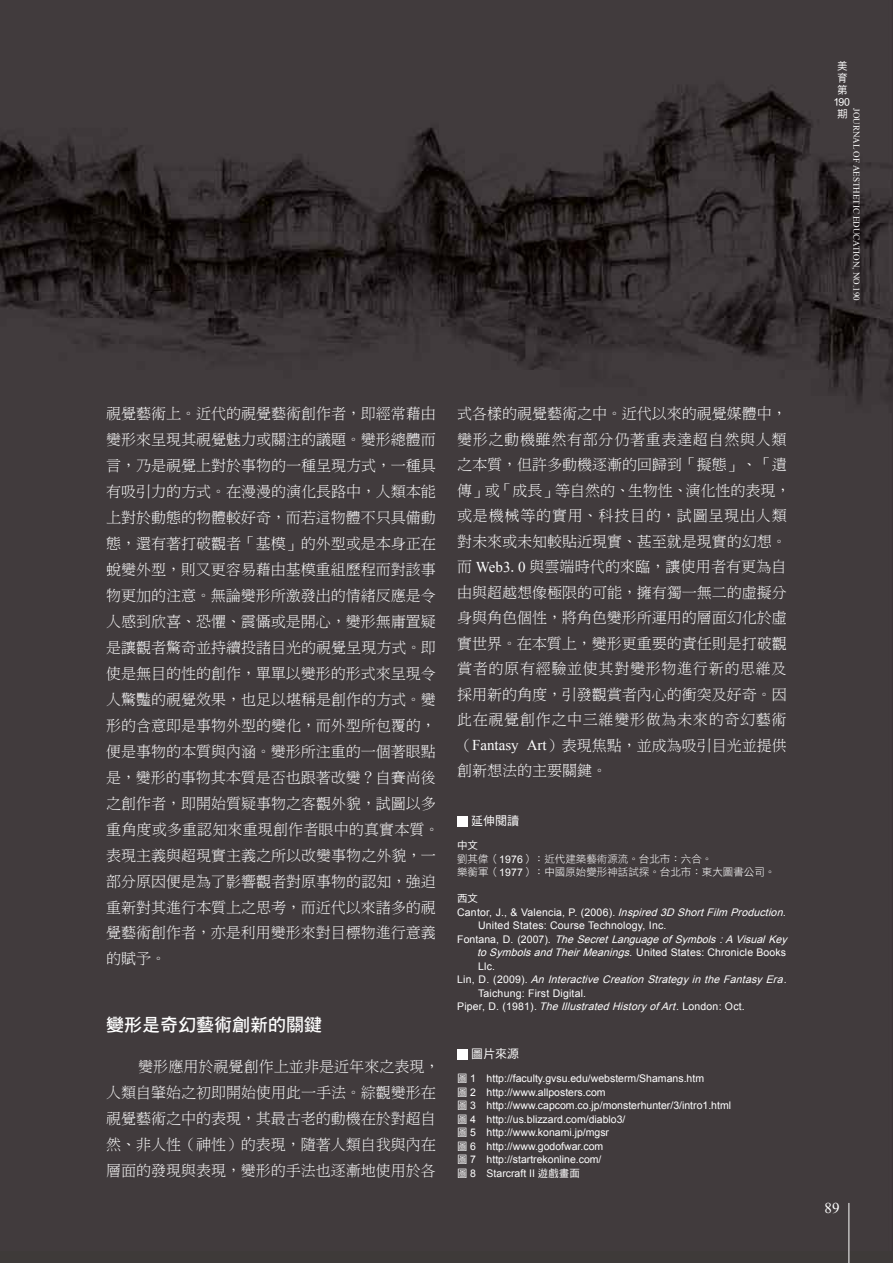
<style>
.page{position:relative;width:893px;height:1263px;background:#fff}
.page>*{position:absolute;margin:0;border:0;box-sizing:border-box;transform-origin:0 0}
.t1{font:18px "DF Hei Std W7";color:#fff}
.t2{font:15px/26px "DF Ming Lt HK BF";color:#fff}
.t3{font:15px "Times New Roman";color:#fff}
.t4{font:12px "DF Hei Std W5";color:#fff}
.t5{font:10.5px/13.5px "Arial";letter-spacing:.02em;color:#fff}
.t6{font:10.5px/13.5px "Arial";color:#fff}
.t7{font:10.5px/13.5px "DF Hei Lt HKP BF";color:#fff}
.t8{font:10.5px/12px "DF Hei Md HKP BF";color:#fff;text-align:center}
.t9{font:10.5px "DF Hei Std W5";color:#fff}
.t10{font:9px "Times New Roman";color:#fff}
.s1{font-family:"Times New Roman"}
.s2{font-family:"Arial"}
.s3{font-style:italic}
.s4{font-family:"DF Hei Lt HKP BF"}
.s5{font-family:"DF Hei Std W5"}
</style>
<div class="page">
<img style="left:0;top:0;width:893px;height:1250px">
<div style="left:457px;top:816px;width:10px;height:10px;background:#fff"></div>
<div style="left:457px;top:1049px;width:10px;height:10px;background:#fff"></div>
<hr style="left:849px;top:1203px;width:1px;height:60px;background:#fff">
<p class="t8" style="left:833px;top:60px;width:18px">美育第<br>190期</p>
<p class="t10" style="left:863px;top:108px;width:194px;rotate:90deg">JOURNAL OF AESTHETIC EDUCATION, NO.190</p>
<p class="t2" style="left:106px;top:401px;width:335px">視覺藝術上。近代的視覺藝術創作者，即經常藉由變形來呈現其視覺魅力或關注的議題。變形總體而言，乃是視覺上對於事物的一種呈現方式，一種具有吸引力的方式。在漫漫的演化長路中，人類本能上對於動態的物體較好奇，而若這物體不只具備動態，還有著打破觀者「基模」的外型或是本身正在蛻變外型，則又更容易藉由基模重組歷程而對該事物更加的注意。無論變形所激發出的情緒反應是令人感到欣喜、恐懼、震懾或是開心，變形無庸置疑是讓觀者驚奇並持續投諸目光的視覺呈現方式。即使是無目的性的創作，單單以變形的形式來呈現令人驚豔的視覺效果，也足以堪稱是創作的方式。變形的含意即是事物外型的變化，而外型所包覆的，便是事物的本質與內涵。變形所注重的一個著眼點是，變形的事物其本質是否也跟著改變？自賽尚後之創作者，即開始質疑事物之客觀外貌，試圖以多重角度或多重認知來重現創作者眼中的真實本質。表現主義與超現實主義之所以改變事物之外貌，一部分原因便是為了影響觀者對原事物的認知，強迫重新對其進行本質上之思考，而近代以來諸多的視覺藝術創作者，亦是利用變形來對目標物進行意義的賦予。</p>
<p class="t1" style="left:106px;top:1015px;width:217px">變形是奇幻藝術創新的關鍵</p>
<p class="t2" style="left:106px;top:1053px;width:335px;text-indent:32px">變形應用於視覺創作上並非是近年來之表現，人類自肇始之初即開始使用此一手法。綜觀變形在視覺藝術之中的表現，其最古老的動機在於對超自然、非人性（神性）的表現，隨著人類自我與內在層面的發現與表現，變形的手法也逐漸地使用於各</p>
<p class="t2" style="left:457px;top:401px;width:335px;line-height:25.5px">式各樣的視覺藝術之中。近代以來的視覺媒體中，變形之動機雖然有部分仍著重表達超自然與人類之本質，但許多動機逐漸的回歸到「擬態」、「遺傳」或「成長」等自然的、生物性、演化性的表現，或是機械等的實用、科技目的，試圖呈現出人類對未來或未知較貼近現實、甚至就是現實的幻想。而 <span class="s1">Web3</span>.<span class="s1">0</span> 與雲端時代的來臨，讓使用者有更為自由與超越想像極限的可能，擁有獨一無二的虛擬分身與角色個性，將角色變形所運用的層面幻化於虛實世界。在本質上，變形更重要的責任則是打破觀賞者的原有經驗並使其對變形物進行新的思維及採用新的角度，引發觀賞者內心的衝突及好奇。因此在視覺創作之中三維變形做為未來的奇幻藝術（<span class="s1">Fantasy Art</span>）表現焦點，並成為吸引目光並提供創新想法的主要關鍵。</p>
<p class="t4" style="left:471px;top:814px;width:49px">延伸閱讀</p>
<p class="t9" style="left:457px;top:840px;width:22px">中文</p>
<p class="t7" style="left:457px;top:852px;width:320px">劉其偉（<span class="s2">1976</span>）：近代建築藝術源流。台北市：六合。<br>樂蘅軍（<span class="s2">1977</span>）：中國原始變形神話試探。台北市：東大圖書公司。</p>
<p class="t9" style="left:457px;top:893px;width:22px">西文</p>
<p class="t5" style="left:457px;top:905px;width:335px">C a n t o r , J . , &amp; Va l e n c i a , P . ( 2 0 0 6 ) . <span class="s3">Inspired3D ShortFilm Production.</span><span class="s4">　　</span>United States: Course Technology, Inc.<br>F o n t a n a , D . ( 2 0 0 7 ) . <span class="s3">TheSecretLanguageofSymbols:AVisualKey</span><span class="s4">　　</span><span class="s3">toSymbolsandTheirMeanings.</span>United States: Chronicle Books<span class="s4">　　</span>Llc.<br>L i n , D . ( 2 0 0 9 ) . <span class="s3">AnInteractiveCreationStrategyintheFantasyEra</span>.<span class="s4">　　</span>Taichung: First Digital.<br>P i p e r, D . ( 1 9 8 1 ) . <span class="s3">TheIllustratedHistoryofArt</span>. L o n d o n : O ct .</p>
<p class="t4" style="left:471px;top:1047px;width:49px">圖片來源</p>
<p class="t6" style="left:457px;top:1072px;width:275px"><span class="s5">圖</span> 1 http://faculty.gvsu.edu/websterm/Shamans.htm<br><span class="s5">圖</span> 2 http://www.allposters.com<br><span class="s5">圖</span> 3 http://www.capcom.co.jp/monsterhunter/3/intro1.html<span class="s5">圖</span> 4 http://us.blizzard.com/diablo3/<br><span class="s5">圖</span> 5 http://www.konami.jp/mgsr<br><span class="s5">圖</span> 6 http://www.godofwar.com<br><span class="s5">圖</span> 7 http://startrekonline.com/<br><span class="s5">圖</span> 8 Starcraft II <span class="s5">遊戲畫面</span></p>
<p class="t3" style="left:825px;top:1198px;width:16px">89</p>
</div>
